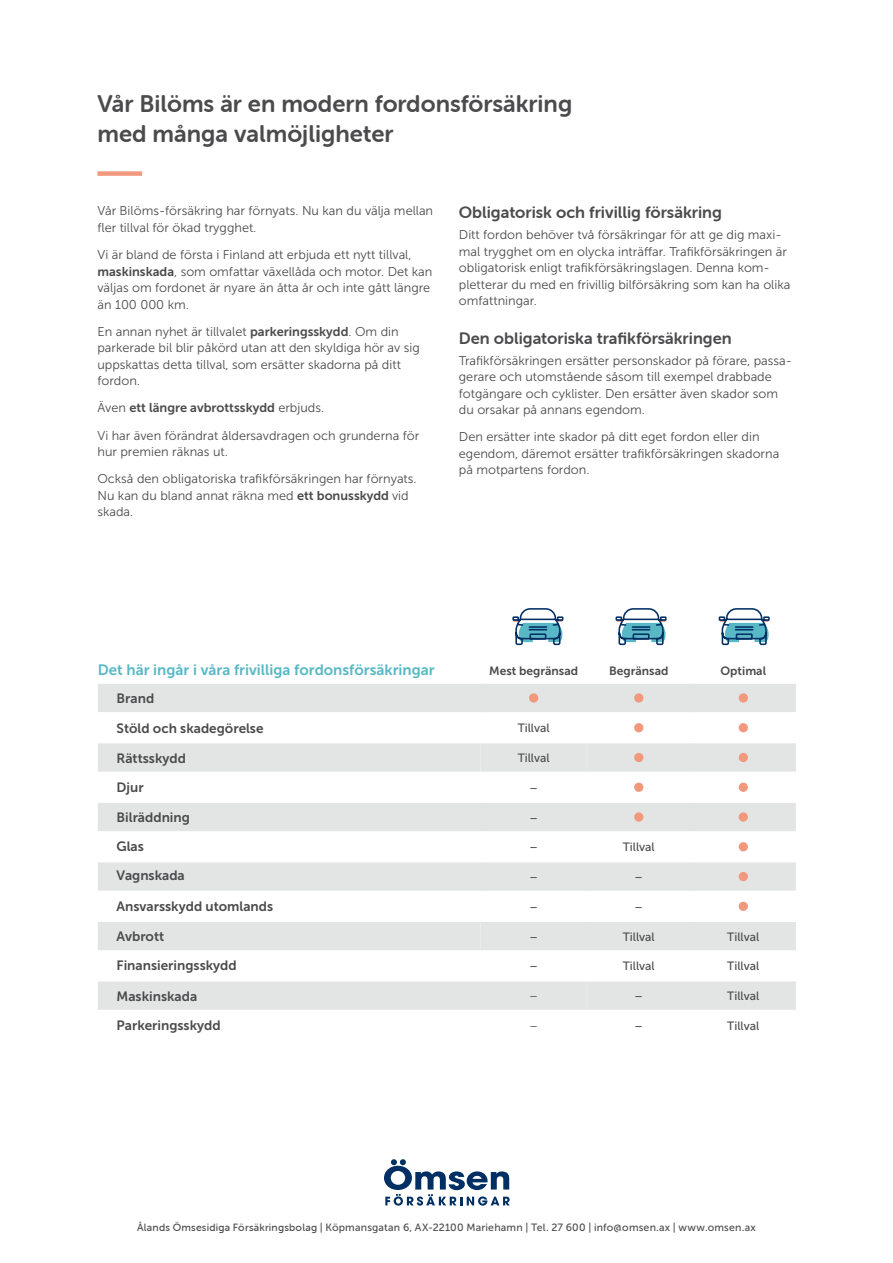
<style>
.page{position:relative;width:893px;height:1263px;background:#fff}
.page>*{position:absolute;margin:0;border:0;box-sizing:border-box;transform-origin:0 0}
.t1{font:24px/30px "Museo Sans Rounded 700";color:#4b4b4d}
.t2{font:16.5px "Museo Sans Rounded 700";color:#4b4b4d}
.t3{font:15px "Museo Sans 700";color:#58b8c6}
.t4{font:13.5px "Museo Sans 700";color:#4b4b4d}
.t5{font:12.75px/16.5px "Museo Sans 300";color:#4b4b4d}
.t6{font:12.75px "Museo Sans 700";color:#4b4b4d}
.t7{font:12px "Museo Sans 500";color:#4b4b4d}
.t8{font:12px "Museo Sans 700";color:#4b4b4d}
.t9{font:10.5px "Museo Sans 500";letter-spacing:.02em;color:#4b4b4d}
.s1{font-family:"Museo Sans 700"}
.s2{font-family:"Museo Sans 300"}
.s3{font-family:"Museo Sans Rounded 500"}
</style>
<div class="page">
<div style="left:97px;top:171px;width:45px;height:5px;background:#f1987d"></div>
<svg style="left:384px;top:1159px;width:125px;height:46px"></svg>
<svg style="left:98px;top:684px;width:698px;height:326px"></svg>
<svg style="left:98px;top:743px;width:382px;height:207px;fill:#e3e4e4"></svg>
<svg style="left:480px;top:743px;width:316px;height:267px;fill:#e3e4e4"></svg>
<hr style="left:98px;top:712px;width:382px;height:2px;background:#fff">
<hr style="left:480px;top:712px;width:107px;height:2px;background:#fff">
<hr style="left:587px;top:712px;width:104px;height:2px;background:#fff">
<hr style="left:691px;top:712px;width:105px;height:2px;background:#fff">
<hr style="left:98px;top:742px;width:382px;height:1px;background:#fff">
<hr style="left:480px;top:742px;width:107px;height:1px;background:#fff">
<hr style="left:587px;top:742px;width:104px;height:1px;background:#fff">
<hr style="left:691px;top:742px;width:105px;height:1px;background:#fff">
<hr style="left:98px;top:772px;width:382px;height:1px;background:#fff">
<hr style="left:480px;top:772px;width:107px;height:1px;background:#fff">
<hr style="left:587px;top:772px;width:104px;height:1px;background:#fff">
<hr style="left:691px;top:772px;width:105px;height:1px;background:#fff">
<hr style="left:98px;top:801px;width:382px;height:2px;background:#fff">
<hr style="left:480px;top:801px;width:107px;height:2px;background:#fff">
<hr style="left:587px;top:801px;width:104px;height:2px;background:#fff">
<hr style="left:691px;top:801px;width:105px;height:2px;background:#fff">
<hr style="left:98px;top:831px;width:382px;height:2px;background:#fff">
<hr style="left:480px;top:831px;width:107px;height:2px;background:#fff">
<hr style="left:587px;top:831px;width:104px;height:2px;background:#fff">
<hr style="left:691px;top:831px;width:105px;height:2px;background:#fff">
<hr style="left:98px;top:861px;width:382px;height:1px;background:#fff">
<hr style="left:480px;top:861px;width:107px;height:1px;background:#fff">
<hr style="left:587px;top:861px;width:104px;height:1px;background:#fff">
<hr style="left:691px;top:861px;width:105px;height:1px;background:#fff">
<hr style="left:98px;top:891px;width:382px;height:1px;background:#fff">
<hr style="left:480px;top:891px;width:107px;height:1px;background:#fff">
<hr style="left:587px;top:891px;width:104px;height:1px;background:#fff">
<hr style="left:691px;top:891px;width:105px;height:1px;background:#fff">
<hr style="left:98px;top:920px;width:382px;height:2px;background:#fff">
<hr style="left:480px;top:920px;width:107px;height:2px;background:#fff">
<hr style="left:587px;top:920px;width:104px;height:2px;background:#fff">
<hr style="left:691px;top:920px;width:105px;height:2px;background:#fff">
<hr style="left:98px;top:950px;width:382px;height:2px;background:#fff">
<hr style="left:480px;top:950px;width:107px;height:2px;background:#fff">
<hr style="left:587px;top:950px;width:104px;height:2px;background:#fff">
<hr style="left:691px;top:950px;width:105px;height:2px;background:#fff">
<hr style="left:98px;top:980px;width:382px;height:1px;background:#fff">
<hr style="left:480px;top:980px;width:107px;height:1px;background:#fff">
<hr style="left:587px;top:980px;width:104px;height:1px;background:#fff">
<hr style="left:691px;top:980px;width:105px;height:1px;background:#fff">
<div style="left:529px;top:693px;width:9px;height:10px;background:#f1987d;border-radius:50%"></div>
<div style="left:634px;top:693px;width:9px;height:10px;background:#f1987d;border-radius:50%"></div>
<div style="left:739px;top:693px;width:9px;height:10px;background:#f1987d;border-radius:50%"></div>
<div style="left:634px;top:723px;width:9px;height:9px;background:#f1987d;border-radius:50%"></div>
<div style="left:739px;top:723px;width:9px;height:9px;background:#f1987d;border-radius:50%"></div>
<div style="left:634px;top:753px;width:9px;height:9px;background:#f1987d;border-radius:50%"></div>
<div style="left:739px;top:753px;width:9px;height:9px;background:#f1987d;border-radius:50%"></div>
<div style="left:634px;top:783px;width:9px;height:9px;background:#f1987d;border-radius:50%"></div>
<div style="left:739px;top:783px;width:9px;height:9px;background:#f1987d;border-radius:50%"></div>
<div style="left:634px;top:812px;width:9px;height:10px;background:#f1987d;border-radius:50%"></div>
<div style="left:739px;top:812px;width:9px;height:10px;background:#f1987d;border-radius:50%"></div>
<div style="left:739px;top:842px;width:9px;height:9px;background:#f1987d;border-radius:50%"></div>
<div style="left:739px;top:872px;width:9px;height:9px;background:#f1987d;border-radius:50%"></div>
<div style="left:739px;top:902px;width:9px;height:9px;background:#f1987d;border-radius:50%"></div>
<svg style="left:718px;top:608px;width:52px;height:38px"></svg>
<svg style="left:615px;top:608px;width:52px;height:38px"></svg>
<svg style="left:512px;top:608px;width:52px;height:38px"></svg>
<h1 class="t1" style="left:97px;top:88px;width:476px">Vår Bilöms är en modern fordonsförsäkring med många valmöjligheter</h1>
<p class="t5" style="left:97px;top:203px;width:337px">Vår Bilöms-försäkring har förnyats. Nu kan du välja mellan fler tillval för ökad trygghet.</p>
<p class="t5" style="left:97px;top:247px;width:336px">Vi är bland de första i Finland att erbjuda ett nytt tillval, <span class="s1">maskinskada</span>, som omfattar växellåda och motor. Det kan väljas om fordonet är nyare än åtta år och inte gått längre än 100 000 km.</p>
<p class="t5" style="left:97px;top:323px;width:324px">En annan nyhet är tillvalet <span class="s1">parkeringsskydd</span>. Om din parkerade bil blir påkörd utan att den skyldiga hör av sig uppskattas detta tillval, som ersätter skadorna på ditt fordon.</p>
<p class="t6" style="left:97px;top:401px;width:228px"><span class="s2">Även</span> ett längre avbrottsskydd <span class="s2">erbjuds.</span></p>
<p class="t5" style="left:97px;top:427px;width:323px">Vi har även förändrat åldersavdragen och grunderna för hur premien räknas ut.</p>
<p class="t5" style="left:97px;top:471px;width:321px">Också den obligatoriska trafikförsäkringen har förnyats.<br>Nu kan du bland annat räkna med <span class="s1">ett bonusskydd</span> vid skada.</p>
<p class="t2" style="left:459px;top:204px;width:264px">Obligatorisk och frivillig försäkring</p>
<p class="t5" style="left:459px;top:227px;width:333px">Ditt fordon behöver två försäkringar för att ge dig maxi&shy;mal trygghet om en olycka inträffar. Trafikförsäkringen är obligatorisk enligt trafikförsäkringslagen. Denna kom&shy;pletterar du med en frivillig bilförsäkring som kan ha olika omfattningar.</p>
<p class="t2" style="left:459px;top:329px;width:274px">Den obligatoriska trafikförsäkringen</p>
<p class="t5" style="left:459px;top:352px;width:332px">Trafikförsäkringen ersätter personskador på förare, passa&shy;gerare och utomstående såsom till exempel drabbade fotgängare och cyklister. Den ersätter även skador som du orsakar på annans egendom.</p>
<p class="t5" style="left:459px;top:429px;width:322px">Den ersätter inte skador på ditt eget fordon eller din egendom, däremot ersätter trafikförsäkringen skadorna på motpartens fordon.</p>
<p class="t3" style="left:98px;top:661px;width:338px">Det här ingår i våra frivilliga fordonsförsäkringar</p>
<p class="t8" style="left:489px;top:664px;width:90px">Mest begränsad</p>
<p class="t8" style="left:609px;top:664px;width:61px">Begränsad</p>
<p class="t8" style="left:720px;top:664px;width:47px">Optimal</p>
<p class="t4" style="left:117px;top:691px;width:39px">Brand</p>
<p class="t4" style="left:117px;top:721px;width:149px">Stöld och skadegörelse</p>
<p class="t7" style="left:518px;top:721px;width:34px">Tillval</p>
<p class="t4" style="left:117px;top:750px;width:71px">Rättsskydd</p>
<p class="t7" style="left:518px;top:751px;width:34px">Tillval</p>
<p class="t4" style="left:117px;top:780px;width:29px">Djur</p>
<p class="t7" style="left:529px;top:781px;width:10px">–</p>
<p class="t4" style="left:117px;top:810px;width:75px">Bilräddning</p>
<p class="t7" style="left:529px;top:811px;width:10px">–</p>
<p class="t4" style="left:117px;top:838px;width:29px">Glas</p>
<p class="t7" style="left:529px;top:840px;width:10px">–</p>
<p class="t7" style="left:623px;top:840px;width:34px">Tillval</p>
<p class="t4" style="left:117px;top:868px;width:70px">Vagnskada</p>
<p class="t7" style="left:529px;top:870px;width:10px">–</p>
<p class="t7" style="left:634px;top:870px;width:10px">–</p>
<p class="t4" style="left:117px;top:899px;width:158px">Ansvarsskydd utomlands</p>
<p class="t7" style="left:529px;top:900px;width:10px">–</p>
<p class="t7" style="left:634px;top:900px;width:10px">–</p>
<p class="t4" style="left:117px;top:929px;width:49px">Avbrott</p>
<p class="t7" style="left:529px;top:930px;width:10px">–</p>
<p class="t7" style="left:623px;top:930px;width:34px">Tillval</p>
<p class="t7" style="left:727px;top:930px;width:34px">Tillval</p>
<p class="t4" style="left:117px;top:957px;width:122px">Finansieringsskydd</p>
<p class="t7" style="left:529px;top:960px;width:10px">–</p>
<p class="t7" style="left:623px;top:960px;width:34px">Tillval</p>
<p class="t7" style="left:727px;top:960px;width:34px">Tillval</p>
<p class="t4" style="left:117px;top:988px;width:82px">Maskinskada</p>
<p class="t5" style="left:529px;top:988px;width:11px">–</p>
<p class="t7" style="left:634px;top:989px;width:10px">–</p>
<p class="t7" style="left:727px;top:989px;width:34px">Tillval</p>
<p class="t4" style="left:117px;top:1018px;width:106px">Parkeringsskydd</p>
<p class="t5" style="left:529px;top:1018px;width:11px">–</p>
<p class="t7" style="left:634px;top:1019px;width:10px">–</p>
<p class="t7" style="left:727px;top:1019px;width:34px">Tillval</p>
<p class="t9" style="left:137px;top:1221px;width:620px"><span class="s3">Ålands Ömsesidiga Försäkringsbolag</span> | Köpmansgatan 6, AX-22100 Mariehamn | Tel. 27 600 | info@omsen.ax | www.omsen.ax</p>
</div>
